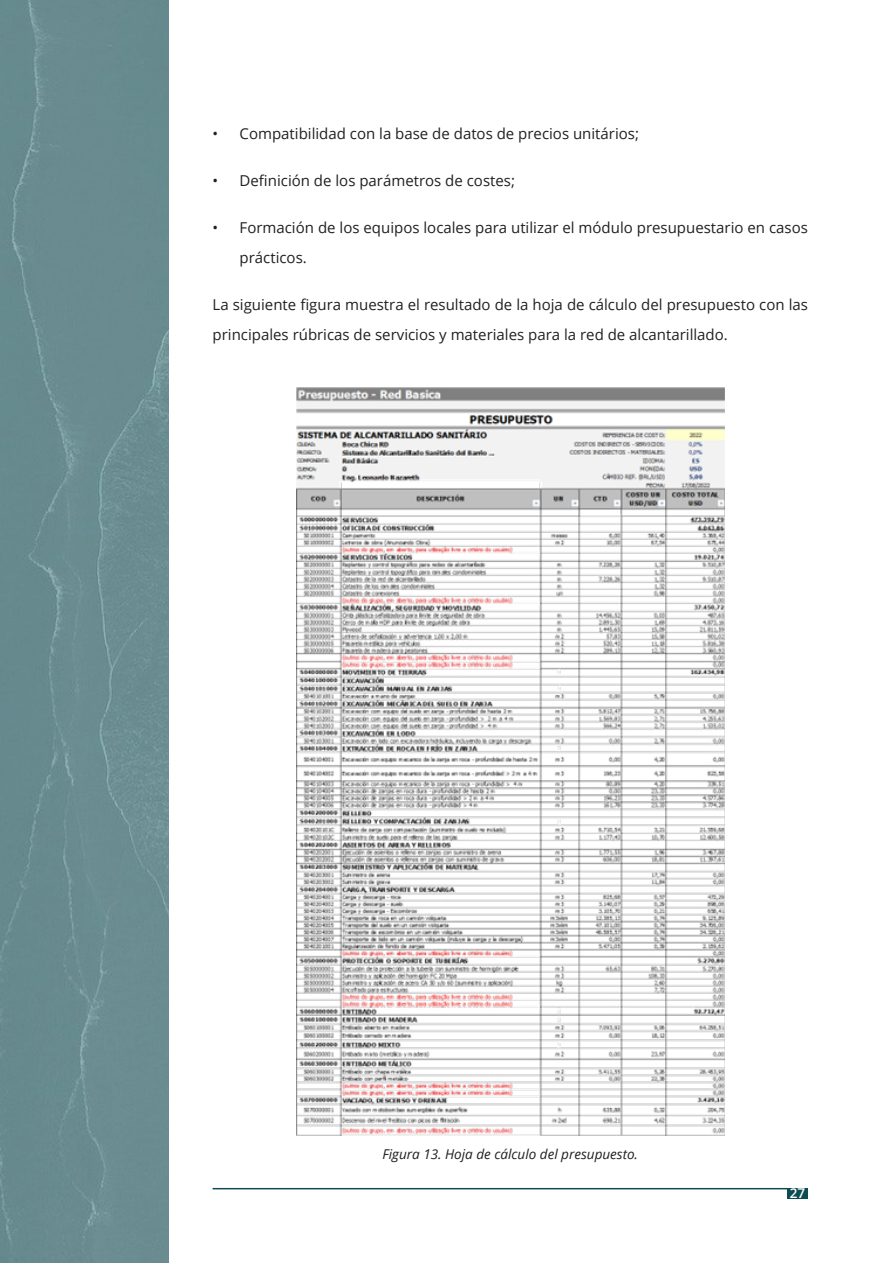
<style>
.page{position:relative;width:893px;height:1263px;background:#fff}
.page>*{position:absolute;margin:0;border:0;box-sizing:border-box;transform-origin:0 0}
.TEXTO_CORRIDO{font:15px/30px "Open Sans";color:#231f20}
.TEXTO_FIGURAS{font:italic 13.5px "Open Sans";color:#231f20}
.t1{font:600 13.5px "Open Sans";color:#fff}
</style>
<div class="page">
<div style="left:787px;top:1188px;width:21px;height:10px;background:#0d4d52"></div>
<hr style="left:213px;top:1188px;width:574px;height:1px;background:#0d4d52">
<img style="left:297px;top:388px;width:427px;height:747px">
<div style="left:0;top:0;width:169px;height:1263px;background:#698b90"></div>
<p class="TEXTO_CORRIDO" style="left:213px;top:118px;width:428px">• Compatibilidad con la base de datos de precios unitários;</p>
<p class="TEXTO_CORRIDO" style="left:213px;top:165px;width:304px">• Definición de los parámetros de costes;</p>
<p class="TEXTO_CORRIDO" style="left:240px;top:212px;width:570px;text-indent:-27px">• Formación de los equipos locales para utilizar el módulo presupuestario en casos prácticos.</p>
<p class="TEXTO_CORRIDO" style="left:213px;top:289px;width:597px">La siguiente figura muestra el resultado de la hoja de cálculo del presupuesto con las principales rúbricas de servicios y materiales para la red de alcantarillado.</p>
<p class="TEXTO_FIGURAS" style="left:382px;top:1144px;width:257px">Figura 13. Hoja de cálculo del presupuesto.</p>
<p class="t1" style="left:790px;top:1184px;width:17px">27</p>
</div>
